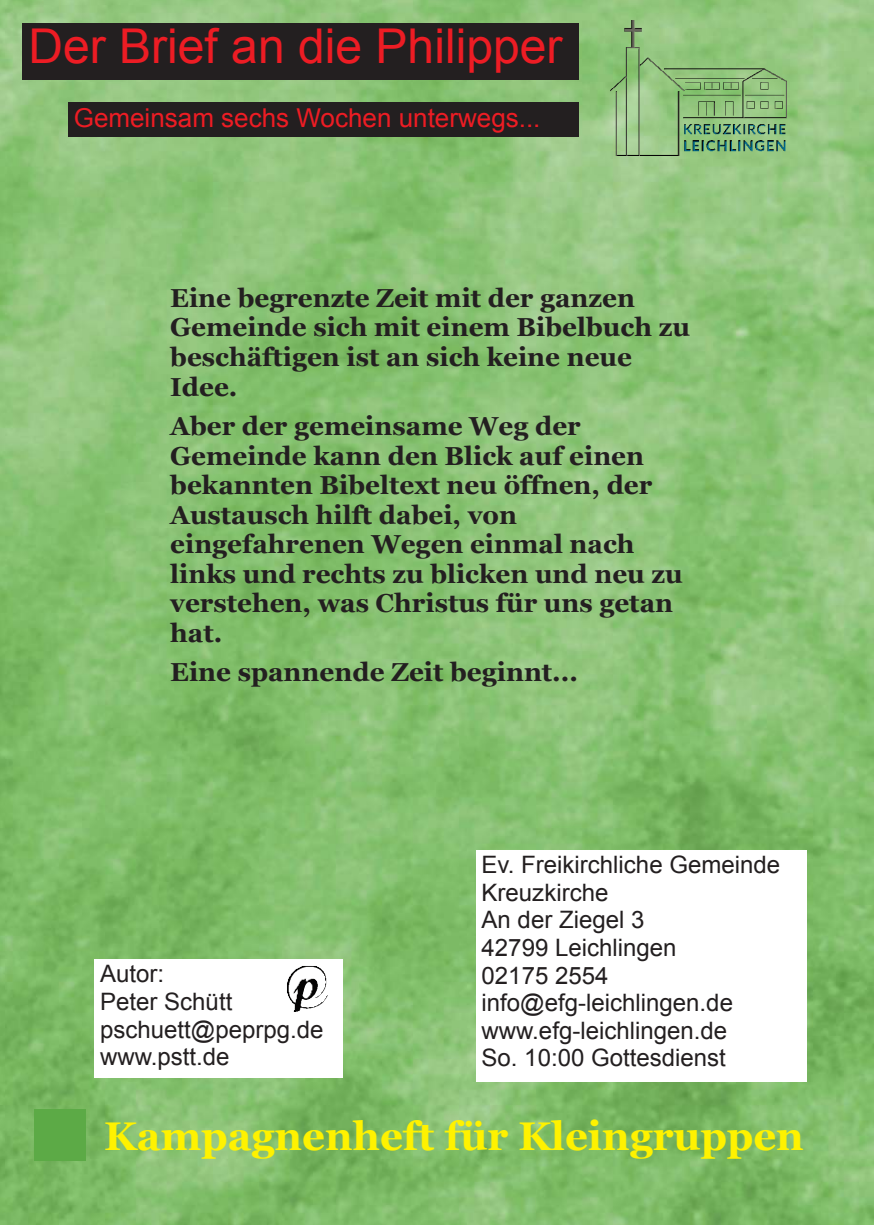
<style>
.page{position:relative;width:874px;height:1225px;background:#fff}
.page>*{position:absolute;margin:0;border:0;box-sizing:border-box;transform-origin:0 0}
.t1{font:48px "Arial";color:#ed1c24}
.t2{font:700 40px "Georgia";color:#fff200}
.t3{font:700 26px/29.6px "Georgia";color:#231f20}
.t4{font:26px "Arial";color:#ed1c24}
.t5{font:24px/27.6px "Arial";color:#231f20}
</style>
<div class="page">
<img style="left:0;top:0;width:873px;height:1225px">
<div style="left:23px;top:23px;width:555px;height:56px;background:#231f20"></div>
<div style="left:68px;top:102px;width:510px;height:34px;background:#231f20"></div>
<div style="left:34px;top:1109px;width:51px;height:51px;background:#5caa46"></div>
<img style="left:609px;top:20px;width:177px;height:135px">
<div style="left:475px;top:850px;width:330px;height:231px;background:#fff"></div>
<div style="left:94px;top:959px;width:249px;height:119px;background:#fff"></div>
<img style="left:287px;top:966px;width:41px;height:45px">
<h1 class="t1" style="left:28px;top:28px;width:535px">Der Brief an die Philipper</h1>
<p class="t4" style="left:74px;top:108px;width:468px">Gemeinsam sechs Wochen unterwegs...</p>
<p class="t3" style="left:170px;top:285px;width:521px">Eine begrenzte Zeit mit der ganzen<br>Gemeinde sich mit einem Bibelbuch zu beschäftigen ist an sich keine neue<br>Idee.</p>
<p class="t3" style="left:170px;top:413px;width:514px">Aber der gemeinsame Weg der<br>Gemeinde kann den Blick auf einen bekannten Bibeltext neu öffnen, der<br>Austausch hilft dabei, von eingefahrenen Wegen einmal nach links und rechts zu blicken und neu zu verstehen, was Christus für uns getan hat.</p>
<p class="t3" style="left:170px;top:659px;width:409px">Eine spannende Zeit beginnt...</p>
<p class="t5" style="left:100px;top:962px;width:225px">Autor:<br>Peter Schütt pschuett@peprpg.de www.pstt.de</p>
<p class="t5" style="left:481px;top:853px;width:300px">Ev. Freikirchliche Gemeinde<br>Kreuzkirche<br>An der Ziegel 3<br>42799 Leichlingen<br>02175 2554 info@efg-leichlingen.de www.efg-leichlingen.de<br>So. 10:00 Gottesdienst</p>
<h2 class="t2" style="left:104px;top:1119px;width:701px">Kampagnenheft für Kleingruppen</h2>
</div>
